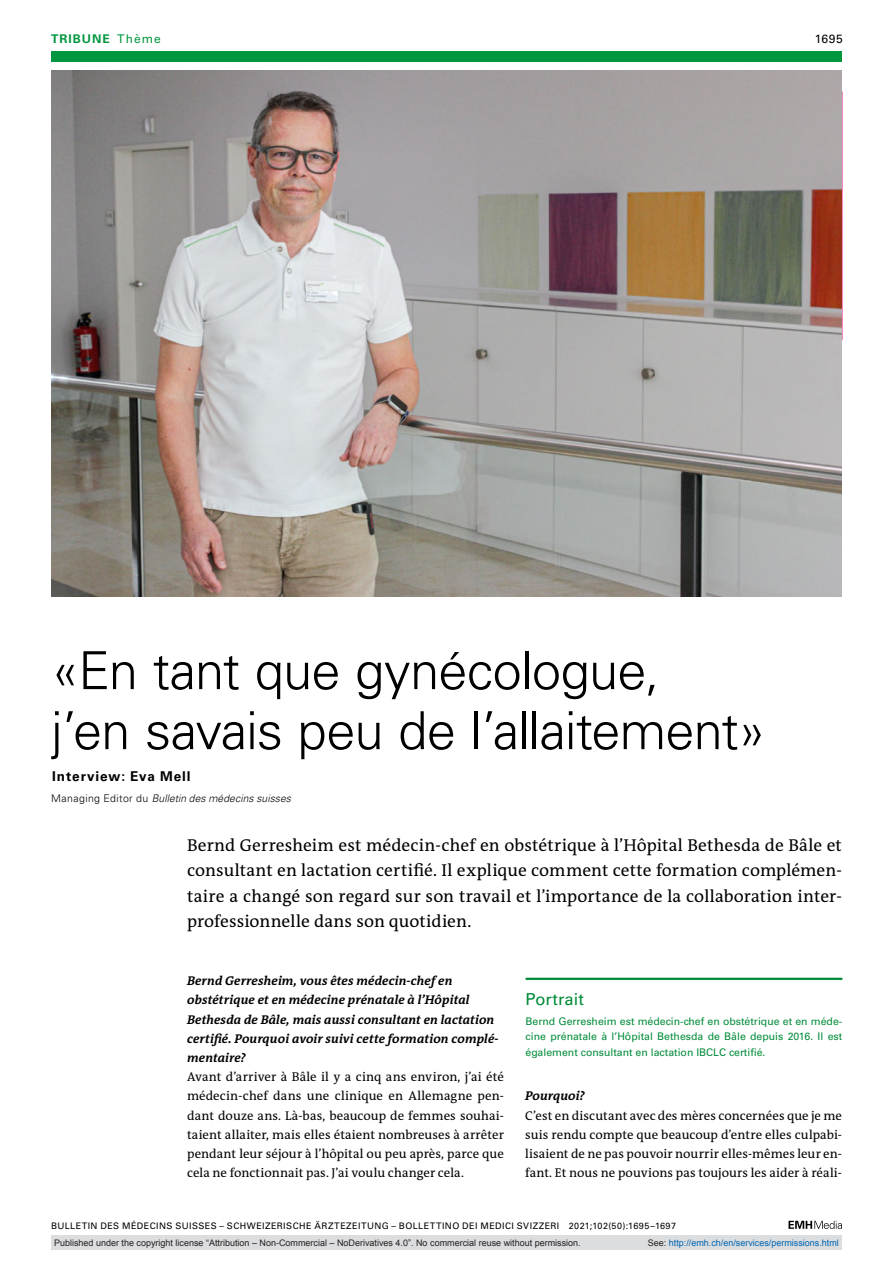
<style>
.page{position:relative;width:893px;height:1263px;background:#fff}
.page>*{position:absolute;margin:0;border:0;box-sizing:border-box;transform-origin:0 0}
.t1{font:300 52.5px/60px "Univers LT Std";letter-spacing:-.015em;color:#000}
.t2{font:17.25px/25.5px "The Antiqua B W5 Plain";color:#000;text-align:justify}
.t3{font:16.5px "Univers LT Std";color:#008b39}
.t4{font:700 13.5px "Univers LT Std";letter-spacing:.065em;color:#000}
.t5{font:12.75px/19.2px "The Antiqua B W5 Plain";letter-spacing:.005em;color:#000;text-align:justify}
.t6{font:italic 700 12.75px/19.2px "The Antiqua B W7";letter-spacing:.01em;color:#000}
.t7{font:700 12px "Univers LT Std";letter-spacing:.085em;color:#00963e}
.t8{font:12px "Univers LT Std";color:#000}
.t9{font:10.5px/15.8px "Univers LT Std";color:#008b39;text-align:justify}
.t10{font:italic 300 10.5px "Univers LT Std";letter-spacing:.005em;color:#000}
.t11{font:9px "Arial";color:#231f20}
.t12{font:9px "Univers LT Std";letter-spacing:.05em;color:#000}
.t13{font:9px "Arial";color:#0066b3}
.s1{font-weight:400}
.s2{font-style:normal}
.s3{color:#231f20}
</style>
<div class="page">
<svg style="left:788px;top:1221px;width:54px;height:8px"></svg>
<hr style="left:842px;top:91px;width:1px;height:249px;background:#e5007d">
<hr style="left:526px;top:978px;width:316px;height:2px;background:#008b39">
<img style="left:51px;top:70px;width:791px;height:527px">
<div style="left:51px;top:51px;width:791px;height:11px;background:#00963e"></div>
<div style="left:51px;top:1235px;width:791px;height:15px;background:#dcdddf"></div>
<p class="t7" style="left:51px;top:31px;width:111px">TRIBUNE <span class="s1">Thème</span></p>
<p class="t8" style="left:815px;top:31px;width:30px">1695</p>
<h1 class="t1" style="left:51px;top:640px;width:717px">«En tant que gynécologue,<br>j’en savais peu de l’allaitement»</h1>
<p class="t4" style="left:52px;top:768px;width:140px">Interview: Eva Mell</p>
<p class="t10" style="left:51px;top:792px;width:241px"><span class="s2">Managing Editor du</span> Bulletin des médecins suisses</p>
<p class="t2" style="left:187px;top:832px;width:656px">Bernd Gerresheim est médecin-chef en obstétrique à l’Hôpital Bethesda de Bâle et consultant en lactation certifié. Il explique comment cette formation complémen&shy;taire a changé son regard sur son travail et l’importance de la collaboration inter&shy;professionnelle dans son quotidien.</p>
<p class="t6" style="left:187px;top:971px;width:313px">Bernd Gerresheim, vous êtes médecin-chef en obstétrique et en médecine prénatale à l’Hôpital Bethesda de Bâle, mais aussi consultant en lactation certifié. Pourquoi avoir suivi cette formation complé&shy;mentaire?</p>
<p class="t5" style="left:187px;top:1067px;width:318px">Avant d’arriver à Bâle il y a cinq ans environ, j’ai été médecin-chef dans une clinique en Allemagne pen&shy;dant douze ans. Là-bas, beaucoup de femmes souhai&shy;taient allaiter, mais elles étaient nombreuses à arrêter pendant leur séjour à l’hôpital ou peu après, parce que cela ne fonctionnait pas. J’ai voulu changer cela.</p>
<p class="t3" style="left:526px;top:990px;width:60px">Portrait</p>
<p class="t9" style="left:526px;top:1013px;width:318px">Bernd Gerresheim est médecin-chef en obstétrique et en méde&shy;cine prénatale à l’Hôpital Bethesda de Bâle depuis 2016. Il est également consultant en lactation IBCLC certifié.</p>
<p class="t6" style="left:525px;top:1086px;width:61px">Pourquoi?</p>
<p class="t5" style="left:525px;top:1106px;width:318px">C’est en discutant avec des mères concernées que je me suis rendu compte que beaucoup d’entre elles culpabi&shy;lisaient de ne pas pouvoir nourrir elles-mêmes leur en&shy;fant. Et nous ne pouvions pas toujours les aider à réali-</p>
<p class="t12" style="left:51px;top:1220px;width:626px">BULLETIN DES MÉDECINS SUISSES – SCHWEIZERISCHE ÄRZTEZEITUNG – BOLLETTINO DEI MEDICI SVIZZERI 2021;102(50):1695–1697</p>
<p class="t11" style="left:54px;top:1237px;width:528px">Published under the copyright license “Attribution – Non-Commercial – NoDerivatives 4.0”. No commercial reuse without permission.</p>
<p class="t13" style="left:648px;top:1237px;width:193px"><span class="s3">See:</span> http://emh.ch/en/services/permissions.html</p>
</div>
